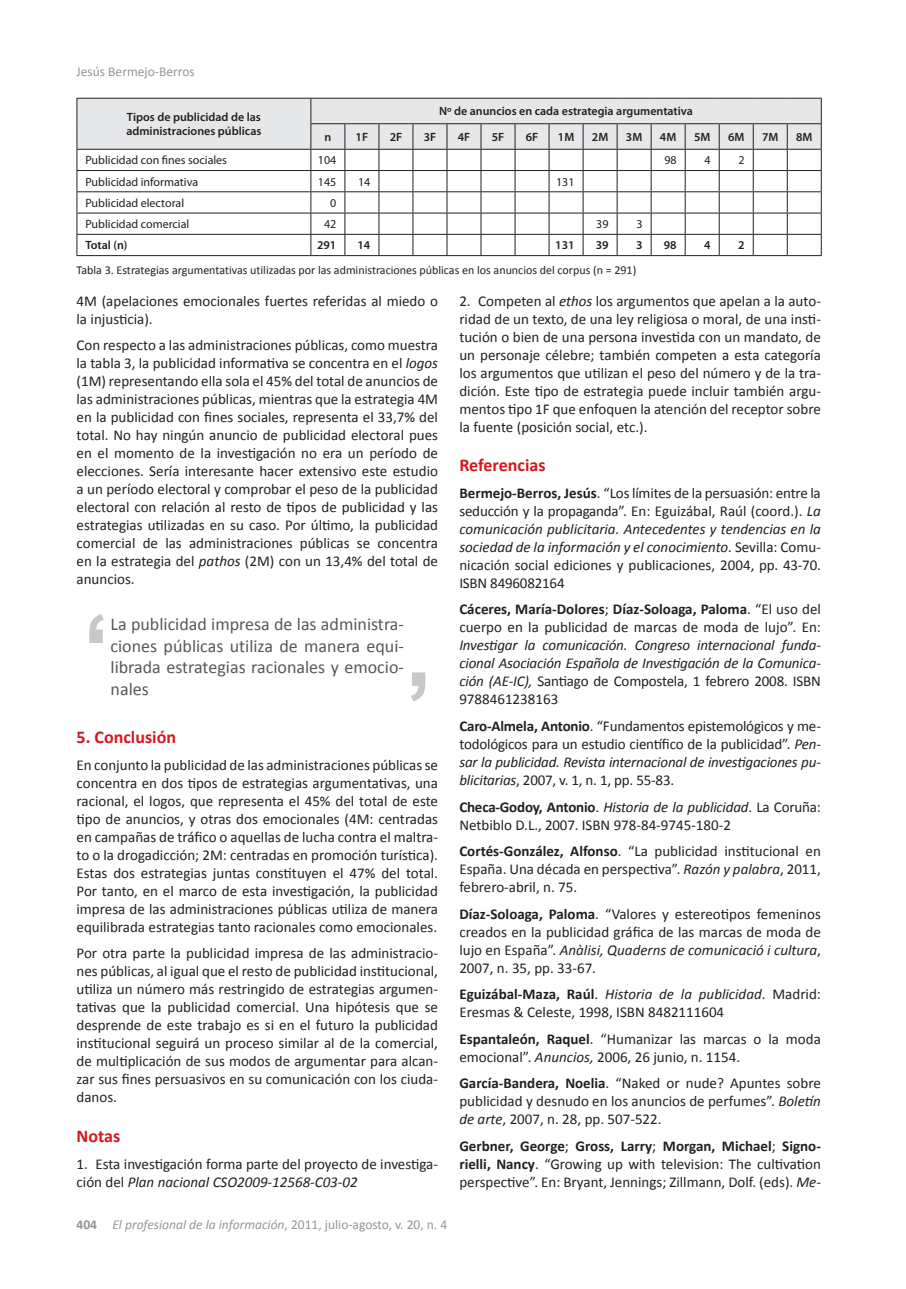
<style>
.page{position:relative;width:906px;height:1289px;background:#fff}
.page>*{position:absolute;margin:0;border:0;box-sizing:border-box;transform-origin:0 0}
.t1{font:18px/21.6px "Calibri";color:#57585a;text-align:justify}
.t2{font:700 18px "Calibri";color:#d7171f}
.t3{font:15px/18px "Calibri";color:#231f20;text-align:justify}
.t4{font:italic 15px/18px "Calibri";letter-spacing:-.015em;color:#231f20;text-align:justify}
.t5{font:italic 13.5px "Calibri";color:#939598}
.t6{font:13.5px "Calibri";color:#939598}
.t7{font:600 12px/14.4px "Myriad Pro";color:#231f20}
.t8{font:12px "Myriad Pro";color:#231f20}
.t9{font:12px "Calibri";color:#231f20}
.s1{font-style:italic}
.s2{font-weight:700;font-style:normal}
.s3{font-style:normal}
.s4{font-weight:700}
</style>
<div class="page">
<svg style="left:77px;top:98px;width:745px;height:157px"></svg>
<hr style="left:77px;top:255px;width:234px;height:1px;background:#231f20">
<hr style="left:311px;top:255px;width:34px;height:1px;background:#231f20">
<hr style="left:345px;top:255px;width:34px;height:1px;background:#231f20">
<hr style="left:379px;top:255px;width:34px;height:1px;background:#231f20">
<hr style="left:413px;top:255px;width:34px;height:1px;background:#231f20">
<hr style="left:447px;top:255px;width:34px;height:1px;background:#231f20">
<hr style="left:481px;top:255px;width:34px;height:1px;background:#231f20">
<hr style="left:515px;top:255px;width:34px;height:1px;background:#231f20">
<hr style="left:549px;top:255px;width:34px;height:1px;background:#231f20">
<hr style="left:583px;top:255px;width:34px;height:1px;background:#231f20">
<hr style="left:617px;top:255px;width:34px;height:1px;background:#231f20">
<hr style="left:651px;top:255px;width:34px;height:1px;background:#231f20">
<hr style="left:685px;top:255px;width:34px;height:1px;background:#231f20">
<hr style="left:719px;top:255px;width:34px;height:1px;background:#231f20">
<hr style="left:753px;top:255px;width:34px;height:1px;background:#231f20">
<hr style="left:787px;top:255px;width:34px;height:1px;background:#231f20">
<svg style="left:411px;top:672px;width:14px;height:29px"></svg>
<svg style="left:89px;top:614px;width:15px;height:29px"></svg>
<p class="t6" style="left:77px;top:63px;width:120px">Jesús Bermejo-Berros</p>
<p class="t7" style="left:126px;top:109px;width:137px">Tipos de publicidad de las administraciones públicas</p>
<p class="t7" style="left:439px;top:104px;width:255px">Nº de anuncios en cada estrategia argumentativa</p>
<p class="t7" style="left:324px;top:129px;width:8px">n</p>
<p class="t7" style="left:356px;top:129px;width:14px">1F</p>
<p class="t7" style="left:390px;top:129px;width:14px">2F</p>
<p class="t7" style="left:424px;top:129px;width:14px">3F</p>
<p class="t7" style="left:458px;top:129px;width:14px">4F</p>
<p class="t7" style="left:492px;top:129px;width:14px">5F</p>
<p class="t7" style="left:526px;top:129px;width:14px">6F</p>
<p class="t7" style="left:558px;top:129px;width:18px">1M</p>
<p class="t7" style="left:592px;top:129px;width:18px">2M</p>
<p class="t7" style="left:626px;top:129px;width:18px">3M</p>
<p class="t7" style="left:660px;top:129px;width:18px">4M</p>
<p class="t7" style="left:694px;top:129px;width:18px">5M</p>
<p class="t7" style="left:728px;top:129px;width:18px">6M</p>
<p class="t7" style="left:762px;top:129px;width:18px">7M</p>
<p class="t7" style="left:796px;top:129px;width:18px">8M</p>
<p class="t8" style="left:85px;top:153px;width:143px">Publicidad con fines sociales</p>
<p class="t8" style="left:318px;top:153px;width:20px">104</p>
<p class="t8" style="left:664px;top:153px;width:14px">98</p>
<p class="t8" style="left:704px;top:153px;width:8px">4</p>
<p class="t8" style="left:738px;top:153px;width:8px">2</p>
<p class="t8" style="left:85px;top:174px;width:114px">Publicidad informativa</p>
<p class="t8" style="left:318px;top:174px;width:20px">145</p>
<p class="t8" style="left:358px;top:174px;width:14px">14</p>
<p class="t8" style="left:556px;top:174px;width:20px">131</p>
<p class="t8" style="left:85px;top:195px;width:100px">Publicidad electoral</p>
<p class="t8" style="left:330px;top:195px;width:8px">0</p>
<p class="t8" style="left:85px;top:217px;width:105px">Publicidad comercial</p>
<p class="t8" style="left:324px;top:217px;width:14px">42</p>
<p class="t8" style="left:596px;top:217px;width:14px">39</p>
<p class="t8" style="left:636px;top:217px;width:8px">3</p>
<p class="t7" style="left:85px;top:238px;width:44px">Total (n)</p>
<p class="t7" style="left:317px;top:238px;width:21px">291</p>
<p class="t7" style="left:357px;top:238px;width:14px">14</p>
<p class="t7" style="left:555px;top:238px;width:21px">131</p>
<p class="t7" style="left:596px;top:238px;width:14px">39</p>
<p class="t7" style="left:636px;top:238px;width:8px">3</p>
<p class="t7" style="left:664px;top:238px;width:14px">98</p>
<p class="t7" style="left:704px;top:238px;width:8px">4</p>
<p class="t7" style="left:738px;top:238px;width:8px">2</p>
<p class="t9" style="left:77px;top:262px;width:561px">Tabla 3. Estrategias argumentativas utilizadas por las administraciones públicas en los anuncios del corpus (n = 291)</p>
<p class="t3" style="left:77px;top:292px;width:363px">4M (apelaciones emocionales fuertes referidas al miedo o la injusticia).</p>
<p class="t3" style="left:77px;top:336px;width:363px">Con respecto a las administraciones públicas, como muestra la tabla 3, la publicidad informativa se concentra en el <span class="s1">logos </span>(1M) representando ella sola el 45% del total de anuncios de las administraciones públicas, mientras que la estrategia 4M en la publicidad con fines sociales, representa el 33,7% del total. No hay ningún anuncio de publicidad electoral pues en el momento de la investigación no era un período de elecciones. Sería interesante hacer extensivo este estudio a un período electoral y comprobar el peso de la publicidad electoral con relación al resto de tipos de publicidad y las estrategias utilizadas en su caso. Por último, la publicidad comercial de las administraciones públicas se concentra en la estrategia del <span class="s1">pathos</span> (2M) con un 13,4% del total de anuncios.</p>
<p class="t1" style="left:111px;top:613px;width:295px">La publicidad impresa de las administra&shy;ciones públicas utiliza de manera equi&shy;librada estrategias racionales y emocio&shy;nales</p>
<p class="t2" style="left:77px;top:725px;width:101px">5. Conclusión</p>
<p class="t3" style="left:77px;top:755px;width:363px">En conjunto la publicidad de las administraciones públicas se concentra en dos tipos de estrategias argumentativas, una racional, el logos, que representa el 45% del total de este tipo de anuncios, y otras dos emocionales (4M: centradas en campañas de tráfico o aquellas de lucha contra el maltra&shy;to o la drogadicción; 2M: centradas en promoción turística).<br>Estas dos estrategias juntas constituyen el 47% del total.<br>Por tanto, en el marco de esta investigación, la publicidad impresa de las administraciones públicas utiliza de manera equilibrada estrategias tanto racionales como emocionales.</p>
<p class="t3" style="left:77px;top:944px;width:363px">Por otra parte la publicidad impresa de las administracio&shy;nes públicas, al igual que el resto de publicidad institucional, utiliza un número más restringido de estrategias argumen&shy;tativas que la publicidad comercial. Una hipótesis que se desprende de este trabajo es si en el futuro la publicidad institucional seguirá un proceso similar al de la comercial, de multiplicación de sus modos de argumentar para alcan&shy;zar sus fines persuasivos en su comunicación con los ciuda&shy;danos.</p>
<p class="t2" style="left:77px;top:1124px;width:45px">Notas</p>
<p class="t3" style="left:77px;top:1154px;width:363px">1. Esta investigación forma parte del proyecto de investiga&shy;ción del <span class="s1">Plan nacional CSO2009-12568-C03-02</span></p>
<p class="t5" style="left:77px;top:1215px;width:372px"><span class="s2">404</span> El profesional de la información<span class="s3">, 2011, julio-agosto, v. 20, n. 4</span></p>
<p class="t3" style="left:459px;top:292px;width:363px">2. Competen al <span class="s1">ethos</span> los argumentos que apelan a la auto&shy;ridad de un texto, de una ley religiosa o moral, de una insti&shy;tución o bien de una persona investida con un mandato, de un personaje célebre; también competen a esta categoría los argumentos que utilizan el peso del número y de la tra&shy;dición. Este tipo de estrategia puede incluir también argu&shy;mentos tipo 1F que enfoquen la atención del receptor sobre la fuente (posición social, etc.).</p>
<p class="t2" style="left:459px;top:454px;width:88px">Referencias</p>
<p class="t3" style="left:459px;top:484px;width:363px"><span class="s4">Bermejo-Berros, Jesús</span>. “Los límites de la persuasión: entre la seducción y la propaganda”. En: Eguizábal, Raúl (coord.). <span class="s1">La comunicación publicitaria. Antecedentes y tendencias en la sociedad de la información y el conocimiento.</span> Sevilla: Comu&shy;nicación social ediciones y publicaciones, 2004, pp. 43-70.<br>ISBN 8496082164</p>
<p class="t3" style="left:459px;top:600px;width:363px"><span class="s4">Cáceres, María-Dolores</span>; <span class="s4">Díaz-Soloaga, Paloma</span>. “El uso del cuerpo en la publicidad de marcas de moda de lujo”. En:</p>
<p class="t4" style="left:459px;top:636px;width:363px">Investigar la comunicación. Congreso internacional funda&shy;cional Asociación Española de Investigación de la Comunica&shy;ción (AE-IC), <span class="s3">Santiago de Compostela, 1 febrero 2008. ISBN 9788461238163</span></p>
<p class="t3" style="left:459px;top:717px;width:363px"><span class="s4">Caro-Almela, Antonio</span>. “Fundamentos epistemológicos y me&shy;todológicos para un estudio científico de la publicidad”. <span class="s1">Pen&shy;sar la publicidad. Revista internacional de investigaciones pu&shy;blicitarias</span>, 2007, v. 1, n. 1, pp. 55-83.</p>
<p class="t3" style="left:459px;top:797px;width:363px"><span class="s4">Checa-Godoy, Antonio</span>. <span class="s1">Historia de la publicidad</span>. La Coruña:<br>Netbiblo D.L., 2007. ISBN 978-84-9745-180-2</p>
<p class="t3" style="left:459px;top:842px;width:363px"><span class="s4">Cortés-González, Alfonso</span>. “La publicidad institucional en España. Una década en perspectiva”. <span class="s1">Razón y palabra</span>, 2011, febrero-abril, n. 75.</p>
<p class="t3" style="left:459px;top:904px;width:363px"><span class="s4">Díaz-Soloaga, Paloma</span>. “Valores y estereotipos femeninos creados en la publicidad gráfica de las marcas de moda de lujo en España”. <span class="s1">Anàlisi, Quaderns de comunicació i cultura</span>, 2007, n. 35, pp. 33-67.</p>
<p class="t3" style="left:459px;top:985px;width:363px"><span class="s4">Eguizábal-Maza, Raúl</span>. <span class="s1">Historia de la publicidad</span>. Madrid:<br>Eresmas &amp; Celeste, 1998, ISBN 8482111604</p>
<p class="t3" style="left:459px;top:1029px;width:363px"><span class="s4">Espantaleón, Raquel</span>. “Humanizar las marcas o la moda emocional”. <span class="s1">Anuncios,</span> 2006, 26 junio, n. 1154.</p>
<p class="t3" style="left:459px;top:1074px;width:363px"><span class="s4">García-Bandera, Noelia</span>. “Naked or nude? Apuntes sobre publicidad y desnudo en los anuncios de perfumes”. <span class="s1">Boletín de arte</span>, 2007, n. 28, pp. 507-522.</p>
<p class="t3" style="left:459px;top:1136px;width:363px"><span class="s4">Gerbner, George</span>; <span class="s4">Gross, Larry</span>; <span class="s4">Morgan, Michael</span>; <span class="s4">Signo&shy;rielli, Nancy</span>. “Growing up with television: The cultivation perspective”. En: Bryant, Jennings; Zillmann, Dolf. (eds). <span class="s1">Me-</span></p>
</div>
